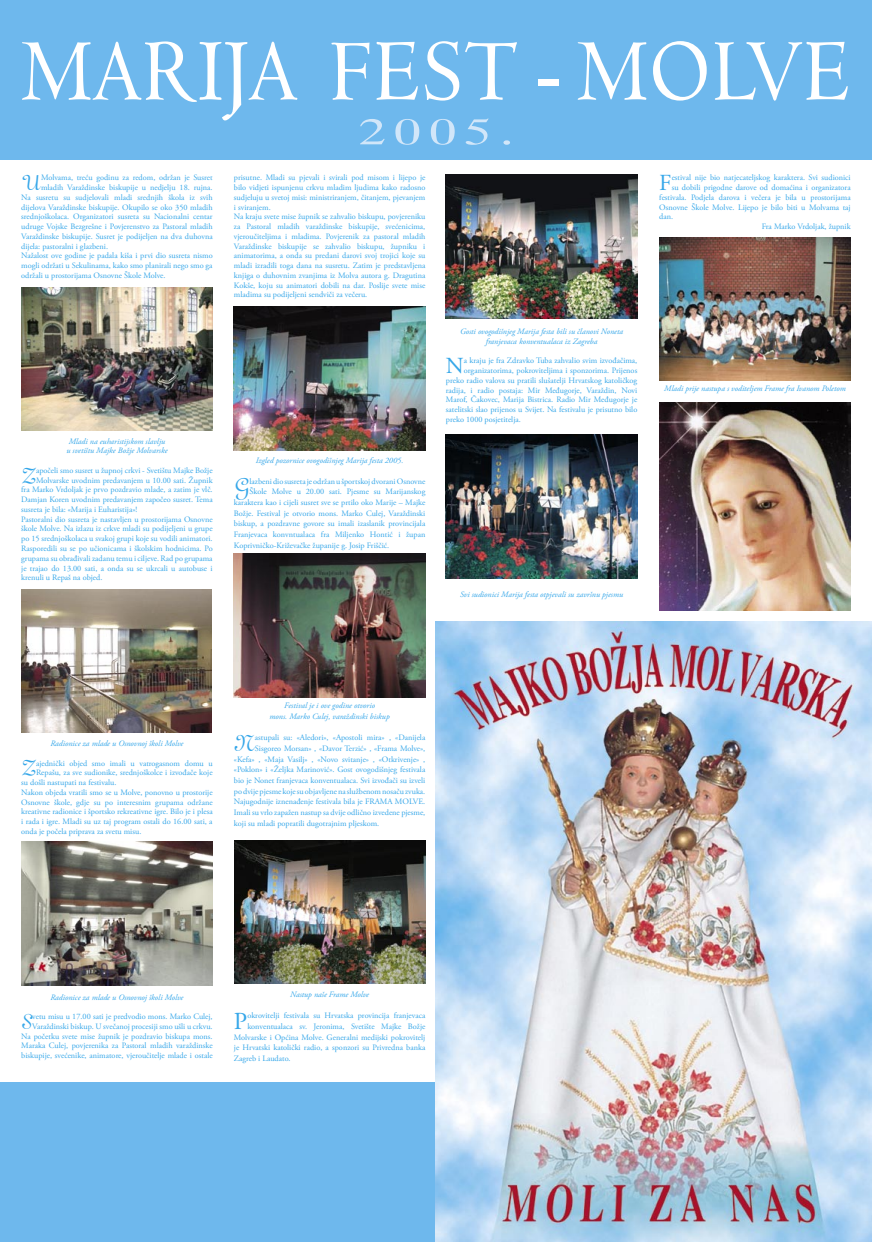
<style>
.page{position:relative;width:872px;height:1242px;background:#fff}
.page>*{position:absolute;margin:0;border:0;box-sizing:border-box;transform-origin:0 0}
.t1{font:600 93.75px "Venetian 301 BT";color:#fff;scale:.88 1}
.TEKST{font:25.12px "Gando BT";color:#36a7e9}
.TEKST-2{font:24.38px "Adobe Garamond Pro";color:#36a7e9}
.TEKST-3{font:23.62px "Gando BT";color:#36a7e9}
.TEKST-4{font:22.95px "Adobe Garamond Pro";color:#36a7e9}
.TEKST-5{font:8.25px/9.8px "Adobe Garamond Pro";color:#36a7e9;text-align:justify}
.TEKST-6{font:italic 8.25px/9.8px "Adobe Garamond Pro";color:#36a7e9;text-align:center}
</style>
<div class="page">
<div style="left:0;top:1082px;width:872px;height:160px;background:#6eb8ed"></div>
<div style="left:0;top:0;width:872px;height:159px;background:#6eb8ed"></div>
<img style="left:659px;top:238px;width:191px;height:143px">
<img style="left:436px;top:621px;width:436px;height:621px">
<img style="left:21px;top:287px;width:192px;height:143px">
<img style="left:21px;top:589px;width:191px;height:143px">
<img style="left:21px;top:841px;width:192px;height:144px">
<img style="left:234px;top:306px;width:191px;height:144px">
<img style="left:234px;top:554px;width:191px;height:143px">
<img style="left:234px;top:840px;width:191px;height:143px">
<img style="left:446px;top:434px;width:191px;height:144px">
<img style="left:446px;top:174px;width:191px;height:144px">
<img style="left:659px;top:402px;width:191px;height:208px">
<p class="t1" style="left:21px;top:17px;width:944px">MARIJA FEST - MOLVE</p>
<p class="TEKST-3" style="left:21px;top:169px;width:21px">U</p>
<p class="TEKST-5" style="left:41px;top:173px;width:173px">Molvama, treću godinu za redom, održan je Susret</p>
<p class="TEKST-5" style="left:41px;top:183px;width:173px">mladih Varaždinske biskupije u nedjelju 18. rujna.</p>
<p class="TEKST-5" style="left:21px;top:193px;width:193px">Na susretu su sudjelovali mladi srednjih škola iz svih</p>
<p class="TEKST-5" style="left:21px;top:202px;width:193px">dijelova Varaždinske biskupije. Okupilo se oko 350 mladih</p>
<p class="TEKST-5" style="left:21px;top:212px;width:193px">srednjoškolaca. Organizatori susreta su Nacionalni centar</p>
<p class="TEKST-5" style="left:21px;top:222px;width:193px">udruge Vojske Bezgrešne i Povjerenstvo za Pastoral mladih</p>
<p class="TEKST-5" style="left:21px;top:232px;width:193px">Varaždinske biskupije. Susret je podijeljen na dva duhovna</p>
<p class="TEKST-5" style="left:21px;top:241px;width:88px">dijela: pastoralni i glazbeni.</p>
<p class="TEKST-5" style="left:21px;top:251px;width:193px">Nažalost ove godine je padala kiša i prvi dio susreta nismo mogli održati u Sekulinama, kako smo planirali nego smo ga održali u prostorijama Osnovne Škole Molve.</p>
<p class="TEKST-6" style="left:69px;top:436px;width:98px">Mladi na euharistijskom slavlju</p>
<p class="TEKST-6" style="left:66px;top:446px;width:103px">u svetištu Majke Božje Molvarske</p>
<p class="TEKST-3" style="left:21px;top:461px;width:16px">Z</p>
<p class="TEKST-5" style="left:36px;top:466px;width:178px">apočeli smo susret u župnoj crkvi - Svetištu Majke Božje</p>
<p class="TEKST-5" style="left:36px;top:475px;width:178px">Molvarske uvodnim predavanjem u 10.00 sati. Župnik</p>
<p class="TEKST-5" style="left:21px;top:485px;width:193px">fra Marko Vrdoljak je prvo pozdravio mlade, a zatim je vlč.</p>
<p class="TEKST-5" style="left:21px;top:495px;width:193px">Damjan Koren uvodnim predavanjem započeo susret. Tema</p>
<p class="TEKST-5" style="left:21px;top:505px;width:117px">susreta je bila: «Marija i Euharistija»!</p>
<p class="TEKST-5" style="left:21px;top:514px;width:193px">Pastoralni dio susreta je nastavljen u prostorijama Osnovne škole Molve. Na izlazu iz crkve mladi su podijeljeni u grupe po 15 srednjoškolaca u svakoj grupi koje su vodili animatori.<br>Rasporedili su se po učionicama i školskim hodnicima. Po grupama su obrađivali zadanu temu i ciljeve. Rad po grupama je trajao do 13.00 sati, a onda su se ukrcali u autobuse i krenuli u Repaš na objed.</p>
<p class="TEKST-5" style="left:234px;top:173px;width:193px">prisutne. Mladi su pjevali i svirali pod misom i lijepo je bilo vidjeti ispunjenu crkvu mladim ljudima kako radosno sudjeluju u svetoj misi: ministriranjem, čitanjem, pjevanjem i sviranjem.</p>
<p class="TEKST-5" style="left:234px;top:212px;width:193px">Na kraju svete mise župnik se zahvalio biskupu, povjereniku za Pastoral mladih varaždinske biskupije, svećenicima, vjeroučiteljima i mladima. Povjerenik za pastoral mladih Varaždinske biskupije se zahvalio biskupu, župniku i animatorima, a onda su predani darovi svoj trojici koje su mladi izradili toga dana na susretu. Zatim je predstavljena knjiga o duhovnim zvanjima iz Molva autora g. Dragutina Kokše, koju su animatori dobili na dar. Poslije svete mise mladima su podijeljeni sendviči za večeru.</p>
<p class="TEKST-6" style="left:256px;top:456px;width:149px">Izgled pozornice ovogodišnjeg Marija festa 2005.</p>
<p class="TEKST" style="left:234px;top:472px;width:17px">G</p>
<p class="TEKST-5" style="left:250px;top:476px;width:177px">lazbeni dio susreta je održan u športskoj dvorani Osnovne</p>
<p class="TEKST-5" style="left:250px;top:487px;width:177px">Škole Molve u 20.00 sati. Pjesme su Marijanskog</p>
<p class="TEKST-5" style="left:234px;top:498px;width:193px">karaktera kao i cijeli susret sve se prtilo oko Marije – Majke</p>
<p class="TEKST-5" style="left:234px;top:508px;width:193px">Božje. Festival je otvorio mons. Marko Culej, Varaždinski</p>
<p class="TEKST-5" style="left:234px;top:519px;width:193px">biskup, a pozdravne govore su imali izaslanik provincijala</p>
<p class="TEKST-5" style="left:234px;top:530px;width:193px">Franjevaca konvntualaca fra Miljenko Hontić i župan</p>
<p class="TEKST-5" style="left:234px;top:540px;width:157px">Koprivničko-Križevačke županije g. Josip Friščić.</p>
<p class="TEKST-6" style="left:460px;top:327px;width:164px">Gosti ovogodišnjeg Marija festa bili su članovi Noneta franjevaca konventualaca iz Zagreba</p>
<p class="TEKST-4" style="left:446px;top:352px;width:19px">N</p>
<p class="TEKST-5" style="left:464px;top:356px;width:175px">a kraju je fra Zdravko Tuba zahvalio svim izvođačima,</p>
<p class="TEKST-5" style="left:464px;top:366px;width:175px">organizatorima, pokroviteljima i sponzorima. Prijenos</p>
<p class="TEKST-5" style="left:446px;top:375px;width:193px">preko radio valova su pratili slušatelji Hrvatskog katoličkog</p>
<p class="TEKST-5" style="left:446px;top:385px;width:193px">radija, i radio postaja: Mir Međugorje, Varaždin, Novi</p>
<p class="TEKST-5" style="left:446px;top:395px;width:193px">Marof, Čakovec, Marija Bistrica. Radio Mir Međugorje je</p>
<p class="TEKST-5" style="left:446px;top:405px;width:193px">satelitski slao prijenos u Svijet. Na festivalu je prisutno bilo</p>
<p class="TEKST-5" style="left:446px;top:414px;width:76px">preko 1000 posjetitelja.</p>
<p class="TEKST-6" style="left:460px;top:590px;width:165px">Svi sudionici Marija festa otpjevali su završnu pjesmu</p>
<p class="TEKST-4" style="left:659px;top:169px;width:14px">F</p>
<p class="TEKST-5" style="left:671px;top:173px;width:181px">estival nije bio natjecateljskog karaktera. Svi sudionici</p>
<p class="TEKST-5" style="left:671px;top:183px;width:180px">su dobili prigodne darove od domaćina i organizatora</p>
<p class="TEKST-5" style="left:659px;top:193px;width:193px">festivala. Podjela darova i večera je bila u prostorijama</p>
<p class="TEKST-5" style="left:659px;top:202px;width:193px">Osnovne Škole Molve. Lijepo je bilo biti u Molvama taj</p>
<p class="TEKST-5" style="left:659px;top:212px;width:15px">dan.</p>
<p class="TEKST-5" style="left:761px;top:222px;width:90px">Fra Marko Vrdoljak, župnik</p>
<p class="TEKST-6" style="left:664px;top:384px;width:183px">Mladi prije nastupa s voditeljem Frame fra Ivanom Poletom</p>
<p class="TEKST-6" style="left:50px;top:739px;width:134px">Radionice za mlade u Osnovnoj školi Molve</p>
<p class="TEKST-3" style="left:21px;top:754px;width:16px">Z</p>
<p class="TEKST-5" style="left:36px;top:758px;width:178px">ajednički objed smo imali u vatrogasnom domu u</p>
<p class="TEKST-5" style="left:36px;top:768px;width:178px">Repašu, za sve sudionike, srednjoškolce i izvođače koje</p>
<p class="TEKST-5" style="left:21px;top:778px;width:97px">su došli nastupati na festivalu.</p>
<p class="TEKST-5" style="left:21px;top:787px;width:193px">Nakon objeda vratili smo se u Molve, ponovno u prostorije Osnovne škole, gdje su po interesnim grupama održane kreativne radionice i športsko rekreativne igre. Bilo je i plesa i rada i igre. Mladi su uz taj program ostali do 16.00 sati, a onda je počela priprava za svetu misu.</p>
<p class="TEKST-6" style="left:284px;top:701px;width:92px">Festival je i ove godine otvorio</p>
<p class="TEKST-6" style="left:270px;top:711px;width:122px">mons. Marko Culej, varaždinski biskup</p>
<p class="TEKST" style="left:234px;top:728px;width:22px">N</p>
<p class="TEKST-5" style="left:255px;top:733px;width:172px">astupali su: «Aledori», «Apostoli mira» , «Danijela</p>
<p class="TEKST-5" style="left:255px;top:743px;width:172px">Sisgoreo Morsan» , «Davor Terzić» , «Frama Molve»,</p>
<p class="TEKST-5" style="left:234px;top:754px;width:193px">«Kefa» , «Maja Vasilj» , «Novo svitanje» , «Otkrivenje» ,</p>
<p class="TEKST-5" style="left:234px;top:765px;width:193px">«Poklon» i «Željka Marinović». Gost ovogodišnjeg festivala</p>
<p class="TEKST-5" style="left:234px;top:776px;width:193px">bio je Nonet franjevaca konventualaca. Svi izvođači su izveli</p>
<p class="TEKST-5" style="left:234px;top:786px;width:193px">po dvije pjesme koje su objavljene na službenom nosaču zvuka.</p>
<p class="TEKST-5" style="left:234px;top:797px;width:193px">Najugodnije iznenađenje festivala bila je FRAMA MOLVE.</p>
<p class="TEKST-5" style="left:234px;top:808px;width:193px">Imali su vrlo zapažen nastup sa dvije odlično izvedene pjesme,</p>
<p class="TEKST-5" style="left:234px;top:818px;width:147px">koji su mladi popratili dugotrajnim pljeskom.</p>
<p class="TEKST-6" style="left:50px;top:992px;width:134px">Radionice za mlade u Osnovnoj školi Molve</p>
<p class="TEKST-6" style="left:290px;top:989px;width:80px">Nastup naše Frame Molve</p>
<p class="TEKST-5" style="left:21px;top:1012px;width:193px;text-align:right">vetu misu u 17.00 sati je predvodio mons. Marko Culej, Varaždinski biskup. U svečanoj procesiji smo ušli u crkvu.<br>Na početku svete mise župnik je pozdravio biskupa mons.<br>Maraka Culej, povjerenika za Pastoral mladih varaždinske biskupije, svećenike, animatore, vjeroučitelje mlade i ostale</p>
<p class="TEKST-3" style="left:21px;top:1007px;width:12px">S</p>
<p class="TEKST-2" style="left:234px;top:1006px;width:15px">P</p>
<p class="TEKST-5" style="left:247px;top:1011px;width:179px">okrovitelji festivala su Hrvatska provincija franjevaca</p>
<p class="TEKST-5" style="left:247px;top:1021px;width:179px">konventualaca sv. Jeronima, Svetište Majke Božje</p>
<p class="TEKST-5" style="left:234px;top:1032px;width:193px">Molvarske i Općina Molve. Generalni medijski pokrovitelj</p>
<p class="TEKST-5" style="left:234px;top:1043px;width:193px">je Hrvatski katolički radio, a sponzori su Privredna banka</p>
<p class="TEKST-5" style="left:234px;top:1053px;width:58px">Zagreb i Laudato.</p>
</div>
